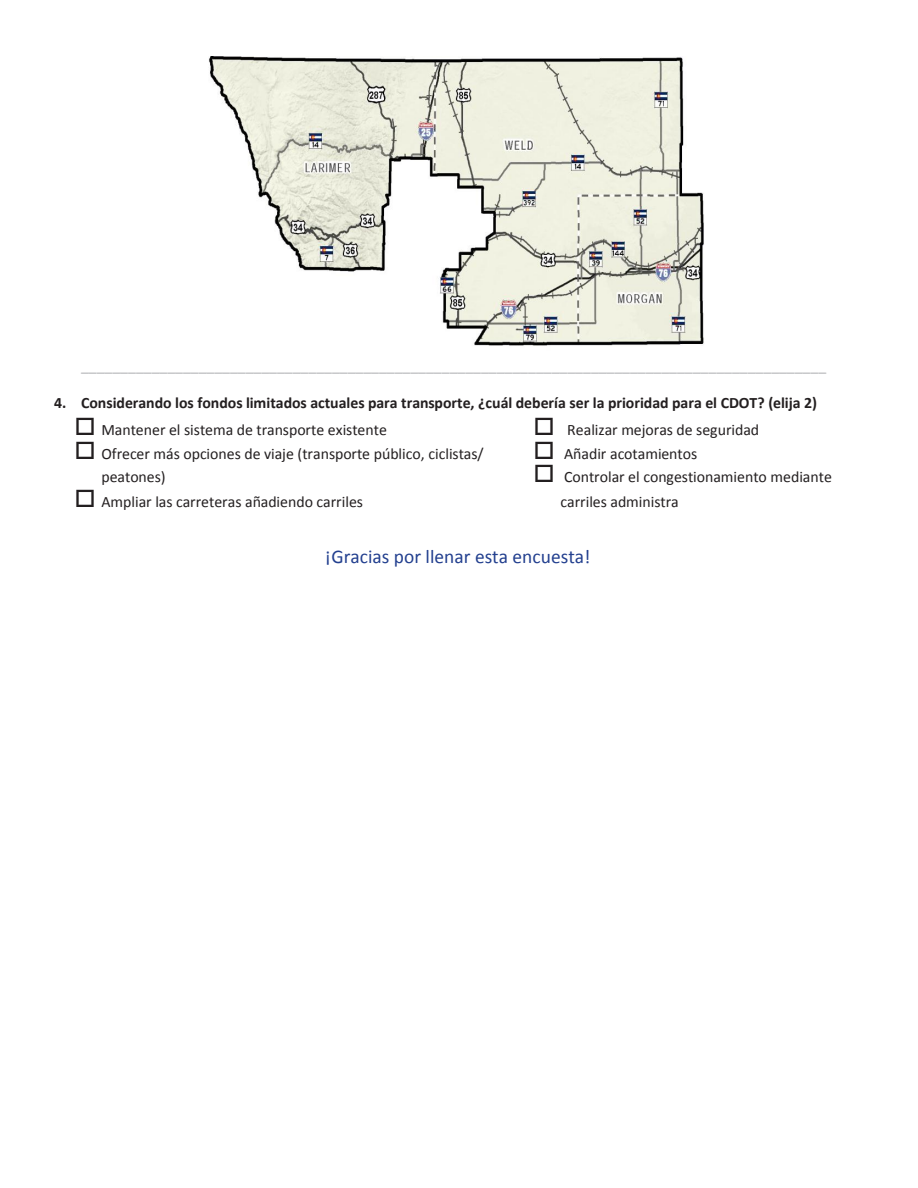
<style>
.page{position:relative;width:918px;height:1188px;background:#fff}
.page>*{position:absolute;margin:0;border:0;box-sizing:border-box;transform-origin:0 0}
.t1{font:19.5px "Calibri";color:#23408f}
.t2{font:15.9px/24px "Calibri";color:#231f20}
.t3{font:700 15.9px "Calibri";color:#231f20}
.t4{font:700 15.9px "Calibri";color:#c7c8ca}
</style>
<div class="page">
<img style="left:209px;top:56px;width:495px;height:290px">
<p class="t4" style="left:81px;top:356px;width:747px">_______________________________________________________________________________________________</p>
<p class="t3" style="left:54px;top:393px;width:765px">4. Considerando los fondos limitados actuales para transporte, ¿cuál debería ser la prioridad para el CDOT? (elija 2)</p>
<p class="t2" style="left:74px;top:417px;width:314px">□ Mantener el sistema de transporte existente</p>
<p class="t2" style="left:101px;top:441px;width:384px;text-indent:-27px">□ Ofrecer más opciones de viaje (transporte público, ciclistas/ peatones)</p>
<p class="t2" style="left:74px;top:489px;width:290px">□ Ampliar las carreteras añadiendo carriles</p>
<p class="t2" style="left:533px;top:417px;width:227px">□ Realizar mejoras de seguridad</p>
<p class="t2" style="left:533px;top:441px;width:165px">□ Añadir acotamientos</p>
<p class="t2" style="left:560px;top:465px;width:273px;text-indent:-27px">□ Controlar el congestionamiento mediante carriles administra</p>
<p class="t1" style="left:325px;top:544px;width:267px">¡Gracias por llenar esta encuesta!</p>
</div>
